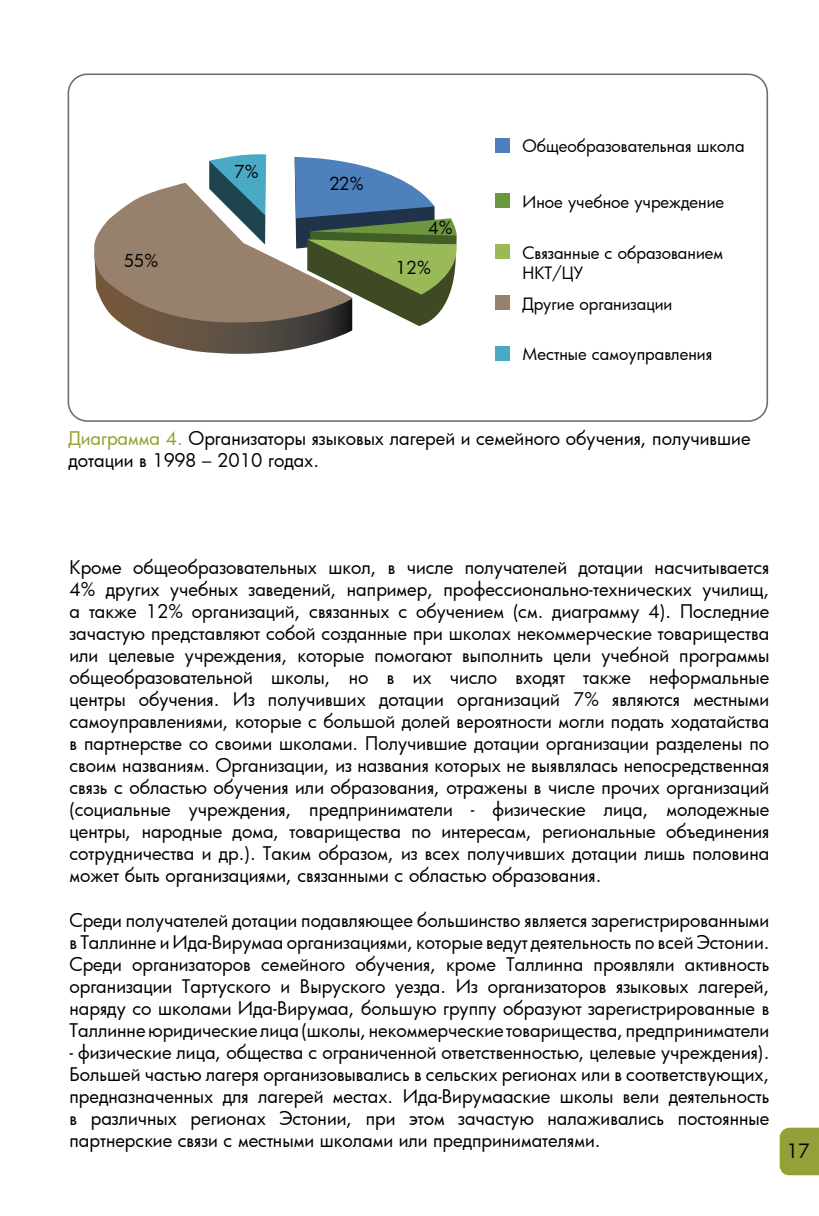
<style>
.page{position:relative;width:819px;height:1216px;background:#fff}
.page>*{position:absolute;margin:0;border:0;box-sizing:border-box;transform-origin:0 0}
.t1{font:19.25px "Futura";color:#000}
.t2{font:18.38px/22.1px "Futura";color:#000;text-align:justify}
.t3{font:17.5px "Futura";color:#000}
.t4{font:16.62px/19.9px "Futura";color:#000}
.s1{color:#95a02e}
</style>
<div class="page">
<div style="left:495px;top:295px;width:15px;height:15px;background:#97806c"></div>
<div style="left:495px;top:346px;width:15px;height:14px;background:#4aaac4"></div>
<div style="left:495px;top:245px;width:15px;height:14px;background:#9ab958"></div>
<div style="left:495px;top:194px;width:15px;height:14px;background:#6d973e"></div>
<div style="left:495px;top:138px;width:15px;height:14px;background:#4e80bc"></div>
<div style="left:68px;top:73px;width:700px;height:349px;border:2px solid #6d6e71;border-radius:19px"></div>
<svg style="left:94px;top:154px;width:363px;height:200px"></svg>
<svg style="left:779px;top:1127px;width:40px;height:48px;background:#99a441"></svg>
<p class="t3" style="left:124px;top:249px;width:36px">55%</p>
<p class="t3" style="left:234px;top:159px;width:26px">7%</p>
<p class="t3" style="left:329px;top:171px;width:36px">22%</p>
<p class="t3" style="left:428px;top:215px;width:26px">4%</p>
<p class="t3" style="left:395px;top:256px;width:37px">12%</p>
<p class="t4" style="left:522px;top:136px;width:223px">Общеобразовательная школа</p>
<p class="t4" style="left:522px;top:192px;width:203px">Иное учебное учреждение</p>
<p class="t4" style="left:522px;top:243px;width:202px">Связанные с образованием<br>НКТ/ЦУ</p>
<p class="t4" style="left:522px;top:293px;width:151px">Другие организации</p>
<p class="t4" style="left:522px;top:344px;width:191px">Местные самоуправления</p>
<p class="t2" style="left:68px;top:426px;width:683px"><span class="s1">Диаграмма 4.</span> Организаторы языковых лагерей и семейного обучения, получившие дотации в 1998 – 2010 годах.</p>
<p class="t2" style="left:69px;top:555px;width:701px">Кроме общеобразовательных школ, в числе получателей дотации насчитывается 4% других учебных заведений, например, профессионально-технических училищ, а также 12% организаций, связанных с обучением (см. диаграмму 4). Последние зачастую представляют собой созданные при школах некоммерческие товарищества или целевые учреждения, которые помогают выполнить цели учебной программы общеобразовательной школы, но в их число входят также неформальные центры обучения. Из получивших дотации организаций 7% являются местными самоуправлениями, которые с большой долей вероятности могли подать ходатайства в партнерстве со своими школами. Получившие дотации организации разделены по своим названиям. Организации, из названия которых не выявлялась непосредственная связь с областью обучения или образования, отражены в числе прочих организаций (социальные учреждения, предприниматели - физические лица, молодежные центры, народные дома, товарищества по интересам, региональные объединения сотрудничества и др.). Таким образом, из всех получивших дотации лишь половина может быть организациями, связанными с областью образования.</p>
<p class="t2" style="left:69px;top:908px;width:701px">Среди получателей дотации подавляющее большинство является зарегистрированными в Таллинне и Ида-Вирумаа организациями, которые ведут деятельность по всей Эстонии.<br>Среди организаторов семейного обучения, кроме Таллинна проявляли активность организации Тартуского и Выруского уезда. Из организаторов языковых лагерей, наряду со школами Ида-Вирумаа, большую группу образуют зарегистрированные в Таллинне юридические лица (школы, некоммерческие товарищества, предприниматели</p>
<p class="t2" style="left:69px;top:1040px;width:701px">- физические лица, общества с ограниченной ответственностью, целевые учреждения).<br>Большей частью лагеря организовывались в сельских регионах или в соответствующих, предназначенных для лагерей местах. Ида-Вирумааские школы вели деятельность в различных регионах Эстонии, при этом зачастую налаживались постоянные партнерские связи с местными школами или предпринимателями.</p>
<p class="t1" style="left:786px;top:1137px;width:25px">17</p>
</div>
